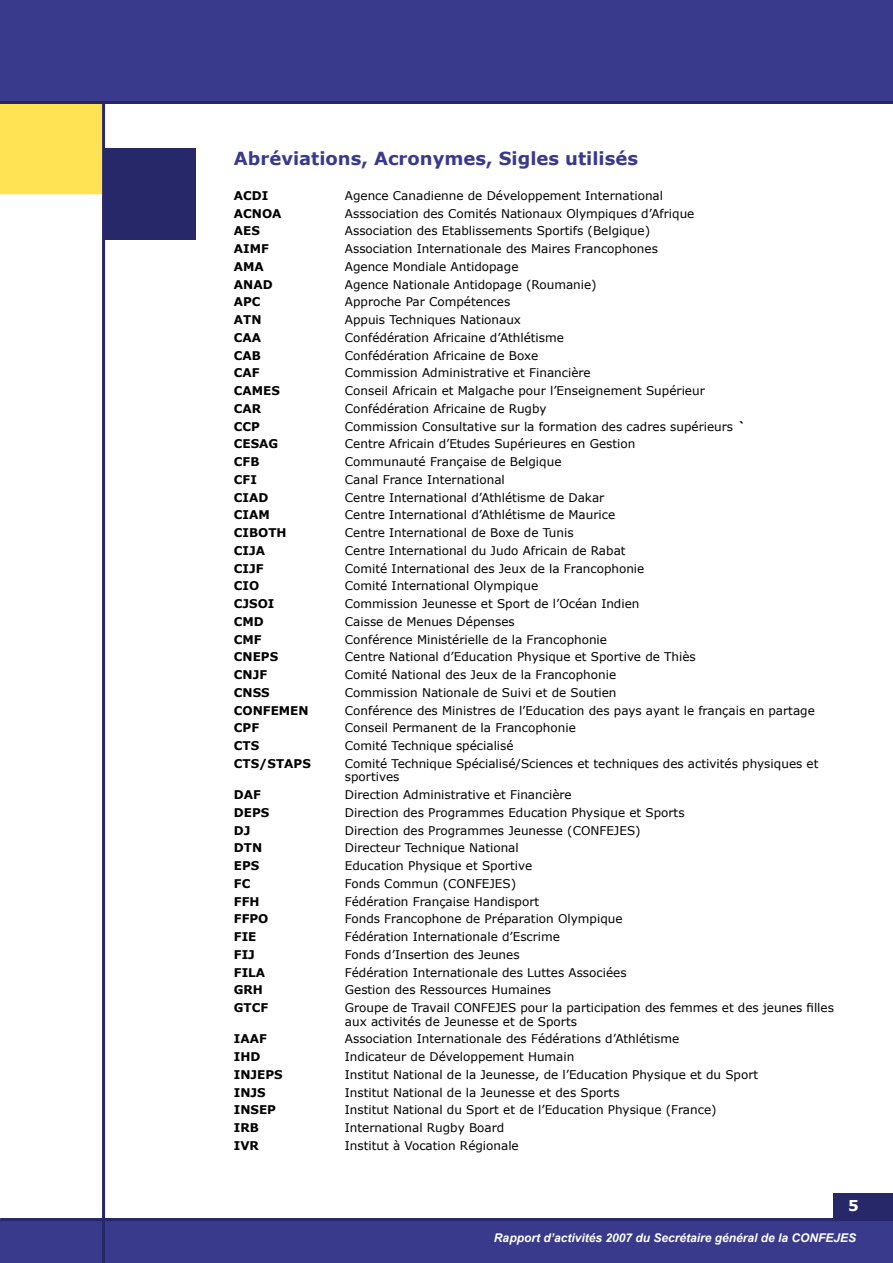
<style>
.page{position:relative;width:893px;height:1263px;background:#fff}
.page>*{position:absolute;margin:0;border:0;box-sizing:border-box;transform-origin:0 0}
.t1{font:700 18px "Verdana";color:#3a3a8d}
.t2{font:700 15px "Verdana";color:#fff}
.t3{font:12px/13.5px "Verdana";color:#000}
.t4{font:700 12px "Verdana";color:#000}
.t5{font:italic 700 12px "Arial";color:#fff}
.s1{font-weight:700}
</style>
<div class="page">
<div style="left:833px;top:1193px;width:60px;height:25px;background:#262869"></div>
<div style="left:0;top:0;width:893px;height:102px;background:#3a3a8d"></div>
<div style="left:0;top:1220px;width:893px;height:43px;background:#3a3a8d"></div>
<hr style="left:0;top:101px;width:893px;height:3px;background:#262869">
<hr style="left:0;top:1218px;width:893px;height:3px;background:#262869">
<hr style="left:102px;top:102px;width:3px;height:1161px;background:#262869">
<div style="left:1px;top:105px;width:100px;height:89px;background:#ffe355"></div>
<div style="left:0;top:104px;width:102px;height:90px;border:2px solid #ffe355"></div>
<div style="left:105px;top:149px;width:91px;height:91px;background:#262869"></div>
<h1 class="t1" style="left:234px;top:147px;width:406px">Abréviations, Acronymes, Sigles utilisés</h1>
<p class="t4" style="left:234px;top:188px;width:36px">ACDI</p>
<p class="t3" style="left:345px;top:188px;width:320px">Agence Canadienne de Développement International</p>
<p class="t4" style="left:234px;top:205px;width:49px">ACNOA</p>
<p class="t3" style="left:345px;top:206px;width:351px">Asssociation des Comités Nationaux Olympiques d’Afrique</p>
<p class="t4" style="left:234px;top:223px;width:28px">AES</p>
<p class="t3" style="left:345px;top:224px;width:307px">Association des Etablissements Sportifs (Belgique)</p>
<p class="t4" style="left:234px;top:241px;width:37px">AIMF</p>
<p class="t3" style="left:345px;top:241px;width:315px">Association Internationale des Maires Francophones</p>
<p class="t4" style="left:234px;top:259px;width:32px">AMA</p>
<p class="t3" style="left:345px;top:259px;width:175px">Agence Mondiale Antidopage</p>
<p class="t4" style="left:234px;top:276px;width:40px">ANAD</p>
<p class="t3" style="left:345px;top:277px;width:253px">Agence Nationale Antidopage (Roumanie)</p>
<p class="t4" style="left:234px;top:294px;width:28px">APC</p>
<p class="t3" style="left:345px;top:295px;width:167px">Approche Par Compétences</p>
<p class="t4" style="left:234px;top:312px;width:29px">ATN</p>
<p class="t3" style="left:345px;top:312px;width:178px">Appuis Techniques Nationaux</p>
<p class="t4" style="left:234px;top:330px;width:29px">CAA</p>
<p class="t3" style="left:345px;top:330px;width:221px">Confédération Africaine d’Athlétisme</p>
<p class="t4" style="left:234px;top:347px;width:29px">CAB</p>
<p class="t3" style="left:345px;top:348px;width:195px">Confédération Africaine de Boxe</p>
<p class="t4" style="left:234px;top:365px;width:27px">CAF</p>
<p class="t3" style="left:345px;top:366px;width:247px">Commission Administrative et Financière</p>
<p class="t4" style="left:234px;top:383px;width:48px">CAMES</p>
<p class="t3" style="left:345px;top:383px;width:361px">Conseil Africain et Malgache pour l’Enseignement Supérieur</p>
<p class="t4" style="left:234px;top:401px;width:29px">CAR</p>
<p class="t3" style="left:345px;top:401px;width:203px">Confédération Africaine de Rugby</p>
<p class="t4" style="left:234px;top:418px;width:28px">CCP</p>
<p class="t3" style="left:345px;top:419px;width:402px">Commission Consultative sur la formation des cadres supérieurs <span class="s1">`</span></p>
<p class="t4" style="left:234px;top:436px;width:46px">CESAG</p>
<p class="t3" style="left:345px;top:437px;width:292px">Centre Africain d’Etudes Supérieures en Gestion</p>
<p class="t4" style="left:234px;top:454px;width:27px">CFB</p>
<p class="t3" style="left:345px;top:454px;width:218px">Communauté Française de Belgique</p>
<p class="t4" style="left:234px;top:472px;width:25px">CFI</p>
<p class="t3" style="left:345px;top:472px;width:161px">Canal France International</p>
<p class="t4" style="left:234px;top:489px;width:36px">CIAD</p>
<p class="t3" style="left:345px;top:490px;width:261px">Centre International d’Athlétisme de Dakar</p>
<p class="t4" style="left:234px;top:507px;width:37px">CIAM</p>
<p class="t3" style="left:345px;top:508px;width:272px">Centre International d’Athlétisme de Maurice</p>
<p class="t4" style="left:234px;top:525px;width:54px">CIBOTH</p>
<p class="t3" style="left:345px;top:525px;width:230px">Centre International de Boxe de Tunis</p>
<p class="t4" style="left:234px;top:543px;width:33px">CIJA</p>
<p class="t3" style="left:345px;top:543px;width:282px">Centre International du Judo Africain de Rabat</p>
<p class="t4" style="left:234px;top:560px;width:31px">CIJF</p>
<p class="t3" style="left:345px;top:561px;width:301px">Comité International des Jeux de la Francophonie</p>
<p class="t4" style="left:234px;top:578px;width:27px">CIO</p>
<p class="t3" style="left:345px;top:579px;width:195px">Comité International Olympique</p>
<p class="t4" style="left:234px;top:596px;width:42px">CJSOI</p>
<p class="t3" style="left:345px;top:596px;width:296px">Commission Jeunesse et Sport de l’Océan Indien</p>
<p class="t4" style="left:234px;top:614px;width:32px">CMD</p>
<p class="t3" style="left:345px;top:614px;width:171px">Caisse de Menues Dépenses</p>
<p class="t4" style="left:234px;top:631px;width:29px">CMF</p>
<p class="t3" style="left:345px;top:632px;width:264px">Conférence Ministérielle de la Francophonie</p>
<p class="t4" style="left:234px;top:649px;width:46px">CNEPS</p>
<p class="t3" style="left:345px;top:650px;width:352px">Centre National d’Education Physique et Sportive de Thiès</p>
<p class="t4" style="left:234px;top:667px;width:35px">CNJF</p>
<p class="t3" style="left:345px;top:667px;width:273px">Comité National des Jeux de la Francophonie</p>
<p class="t4" style="left:234px;top:685px;width:37px">CNSS</p>
<p class="t3" style="left:345px;top:685px;width:273px">Commission Nationale de Suivi et de Soutien</p>
<p class="t4" style="left:234px;top:702px;width:76px">CONFEMEN</p>
<p class="t3" style="left:345px;top:703px;width:471px">Conférence des Ministres de l’Education des pays ayant le français en partage</p>
<p class="t4" style="left:234px;top:720px;width:27px">CPF</p>
<p class="t3" style="left:345px;top:721px;width:232px">Conseil Permanent de la Francophonie</p>
<p class="t4" style="left:234px;top:738px;width:27px">CTS</p>
<p class="t3" style="left:345px;top:738px;width:170px">Comité Technique spécialisé</p>
<p class="t4" style="left:234px;top:756px;width:78px">CTS/STAPS</p>
<p class="t3" style="left:345px;top:756px;width:475px">Comité Technique Spécialisé/Sciences et techniques des activités physiques et sportives</p>
<p class="t4" style="left:234px;top:787px;width:29px">DAF</p>
<p class="t3" style="left:345px;top:787px;width:228px">Direction Administrative et Financière</p>
<p class="t4" style="left:234px;top:805px;width:37px">DEPS</p>
<p class="t3" style="left:345px;top:805px;width:341px">Direction des Programmes Education Physique et Sports</p>
<p class="t4" style="left:234px;top:822px;width:18px">DJ</p>
<p class="t3" style="left:345px;top:823px;width:297px">Direction des Programmes Jeunesse (CONFEJES)</p>
<p class="t4" style="left:234px;top:840px;width:30px">DTN</p>
<p class="t3" style="left:345px;top:841px;width:175px">Directeur Technique National</p>
<p class="t4" style="left:234px;top:858px;width:27px">EPS</p>
<p class="t3" style="left:345px;top:858px;width:189px">Education Physique et Sportive</p>
<p class="t4" style="left:234px;top:876px;width:18px">FC</p>
<p class="t3" style="left:345px;top:876px;width:173px">Fonds Commun (CONFEJES)</p>
<p class="t4" style="left:234px;top:893px;width:27px">FFH</p>
<p class="t3" style="left:345px;top:894px;width:196px">Fédération Française Handisport</p>
<p class="t4" style="left:234px;top:911px;width:36px">FFPO</p>
<p class="t3" style="left:345px;top:912px;width:279px">Fonds Francophone de Préparation Olympique</p>
<p class="t4" style="left:234px;top:929px;width:24px">FIE</p>
<p class="t3" style="left:345px;top:929px;width:217px">Fédération Internationale d’Escrime</p>
<p class="t4" style="left:234px;top:947px;width:23px">FIJ</p>
<p class="t3" style="left:345px;top:947px;width:176px">Fonds d’Insertion des Jeunes</p>
<p class="t4" style="left:234px;top:964px;width:33px">FILA</p>
<p class="t3" style="left:345px;top:965px;width:283px">Fédération Internationale des Luttes Associées</p>
<p class="t4" style="left:234px;top:982px;width:31px">GRH</p>
<p class="t3" style="left:345px;top:983px;width:208px">Gestion des Ressources Humaines</p>
<p class="t4" style="left:234px;top:1000px;width:36px">GTCF</p>
<p class="t3" style="left:345px;top:1000px;width:490px">Groupe de Travail CONFEJES pour la participation des femmes et des jeunes filles aux activités de Jeunesse et de Sports</p>
<p class="t4" style="left:234px;top:1031px;width:34px">IAAF</p>
<p class="t3" style="left:345px;top:1032px;width:336px">Association Internationale des Fédérations d’Athlétisme</p>
<p class="t4" style="left:234px;top:1049px;width:28px">IHD</p>
<p class="t3" style="left:345px;top:1049px;width:231px">Indicateur de Développement Humain</p>
<p class="t4" style="left:234px;top:1067px;width:50px">INJEPS</p>
<p class="t3" style="left:345px;top:1067px;width:415px">Institut National de la Jeunesse, de l’Education Physique et du Sport</p>
<p class="t4" style="left:234px;top:1084px;width:33px">INJS</p>
<p class="t3" style="left:345px;top:1085px;width:276px">Institut National de la Jeunesse et des Sports</p>
<p class="t4" style="left:234px;top:1102px;width:44px">INSEP</p>
<p class="t3" style="left:345px;top:1103px;width:373px">Institut National du Sport et de l’Education Physique (France)</p>
<p class="t4" style="left:234px;top:1120px;width:27px">IRB</p>
<p class="t3" style="left:345px;top:1120px;width:161px">International Rugby Board</p>
<p class="t4" style="left:234px;top:1138px;width:27px">IVR</p>
<p class="t3" style="left:345px;top:1138px;width:175px">Institut à Vocation Régionale</p>
<p class="t2" style="left:848px;top:1196px;width:12px">5</p>
<p class="t5" style="left:494px;top:1231px;width:364px">Rapport d’activités 2007 du Secrétaire général de la CONFEJES</p>
</div>
